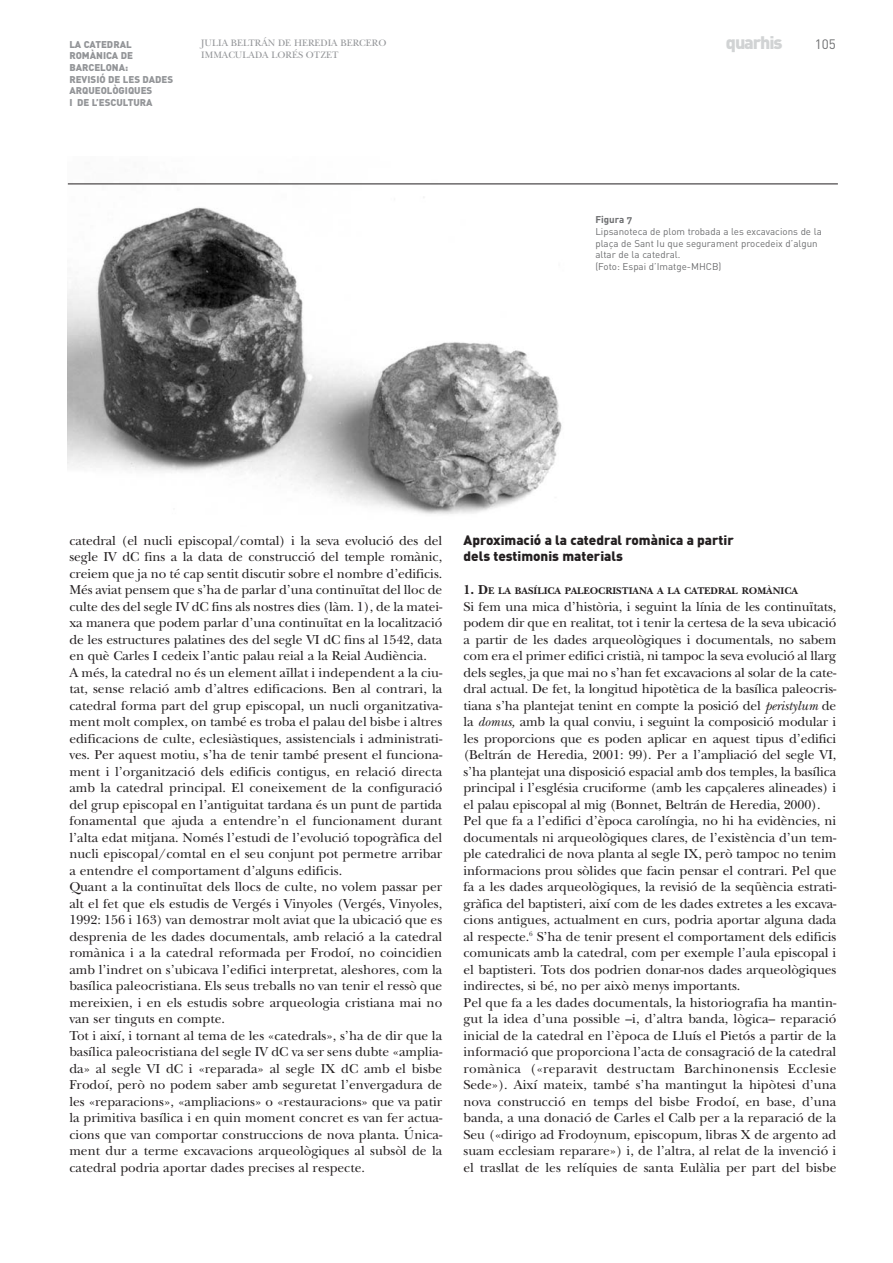
<style>
.page{position:relative;width:893px;height:1263px;background:#fff}
.page>*{position:absolute;margin:0;border:0;box-sizing:border-box;transform-origin:0 0}
.t1{font:900 18px "DIN";letter-spacing:-.06em;color:#d1d3d4}
.t2{font:13.5px/16.5px "New Baskerville";color:#231f20}
.t3{font:900 13.5px/16.5px "DIN";color:#231f20}
.t4{font:13.5px "DIN";color:#6d6e70}
.t5{font:700 10.2px "New Baskerville";color:#231f20}
.t6{font:9.75px/11.7px "DIN";color:#6d6e70}
.t7{font:900 9.75px/11.7px "DIN";color:#939598}
.t8{font:9.75px/11.7px "New Baskerville";color:#939598}
.t9{font:9.75px "DIN Bold Alternate";color:#6d6e70}
.s1{font-size:13.5px}
.s2{font-style:italic}
</style>
<div class="page">
<img style="left:68px;top:183px;width:513px;height:331px">
<hr style="left:68px;top:184px;width:769px;height:1px;background:#231f20">
<p class="t7" style="left:69px;top:39px;width:105px">LA CATEDRAL<br>ROMÀNICA DE<br>BARCELONA:<br>REVISIÓ DE LES DADES<br>ARQUEOLÒGIQUES<br>I DE L’ESCULTURA</p>
<p class="t8" style="left:201px;top:38px;width:187px">JULIA BELTRÁN DE HEREDIA BERCERO<br>IMMACULADA LORÉS OTZET</p>
<h1 class="t1" style="left:725px;top:36px;width:58px">quarhis</h1>
<p class="t4" style="left:814px;top:39px;width:23px">105</p>
<p class="t9" style="left:595px;top:216px;width:38px">Figura 7</p>
<p class="t6" style="left:595px;top:227px;width:228px">Lipsanoteca de plom trobada a les excavacions de la plaça de Sant Iu que segurament procedeix d’algun altar de la catedral.<br>(Foto: Espai d’Imatge-MHCB)</p>
<p class="t2" style="left:69px;top:534px;width:374px">catedral (el nucli episcopal/comtal) i la seva evolució des del segle IV dC fins a la data de construcció del temple romànic, creiem que ja no té cap sentit discutir sobre el nombre d’edificis.<br>Més aviat pensem que s’ha de parlar d’una continuïtat del lloc de culte des del segle IV dC fins als nostres dies (làm. 1), de la matei&shy;xa manera que podem parlar d’una continuïtat en la localització de les estructures palatines des del segle VI dC fins al 1542, data en què Carles I cedeix l’antic palau reial a la Reial Audiència.<br>A més, la catedral no és un element aïllat i independent a la ciu&shy;tat, sense relació amb d’altres edificacions. Ben al contrari, la catedral forma part del grup episcopal, un nucli organitzativa&shy;ment molt complex, on també es troba el palau del bisbe i altres edificacions de culte, eclesiàstiques, assistencials i administrati&shy;ves. Per aquest motiu, s’ha de tenir també present el funciona&shy;ment i l’organització dels edificis contigus, en relació directa amb la catedral principal. El coneixement de la configuració del grup episcopal en l’antiguitat tardana és un punt de partida fonamental que ajuda a entendre’n el funcionament durant l’alta edat mitjana. Només l’estudi de l’evolució topogràfica del nucli episcopal/comtal en el seu conjunt pot permetre arribar a entendre el comportament d’alguns edificis.<br>Quant a la continuïtat dels llocs de culte, no volem passar per alt el fet que els estudis de Vergés i Vinyoles (Vergés, Vinyoles, 1992: 156 i 163) van demostrar molt aviat que la ubicació que es desprenia de les dades documentals, amb relació a la catedral romànica i a la catedral reformada per Frodoí, no coincidien amb l’indret on s’ubicava l’edifici interpretat, aleshores, com la basílica paleocristiana. Els seus treballs no van tenir el ressò que mereixien, i en els estudis sobre arqueologia cristiana mai no van ser tinguts en compte.<br>Tot i així, i tornant al tema de les «catedrals», s’ha de dir que la basílica paleocristiana del segle IV dC va ser sens dubte «amplia&shy;da» al segle VI dC i «reparada» al segle IX dC amb el bisbe Frodoí, però no podem saber amb seguretat l’envergadura de les «reparacions», «ampliacions» o «restauracions» que va patir la primitiva basílica i en quin moment concret es van fer actua&shy;cions que van comportar construccions de nova planta. Única&shy;ment dur a terme excavacions arqueològiques al subsòl de la catedral podria aportar dades precises al respecte.</p>
<p class="t3" style="left:463px;top:533px;width:272px">Aproximació a la catedral romànica a partir dels testimonis materials</p>
<p class="t5" style="left:463px;top:587px;width:336px"><span class="s1">1. D</span>E LA BASÍLICA PALEOCRISTIANA A LA CATEDRAL ROMÀNICA</p>
<p class="t2" style="left:463px;top:600px;width:374px">Si fem una mica d’història, i seguint la línia de les continuïtats, podem dir que en realitat, tot i tenir la certesa de la seva ubicació a partir de les dades arqueològiques i documentals, no sabem com era el primer edifici cristià, ni tampoc la seva evolució al llarg dels segles, ja que mai no s’han fet excavacions al solar de la cate&shy;dral actual. De fet, la longitud hipotètica de la basílica paleocris&shy;tiana s’ha plantejat tenint en compte la posició del <span class="s2">peristylum</span> de la <span class="s2">domus,</span> amb la qual conviu, i seguint la composició modular i les proporcions que es poden aplicar en aquest tipus d’edifici (Beltrán de Heredia, 2001: 99). Per a l’ampliació del segle VI, s’ha plantejat una disposició espacial amb dos temples, la basílica principal i l’església cruciforme (amb les capçaleres alineades) i el palau episcopal al mig (Bonnet, Beltrán de Heredia, 2000).<br>Pel que fa a l’edifici d’època carolíngia, no hi ha evidències, ni documentals ni arqueològiques clares, de l’existència d’un tem&shy;ple catedralici de nova planta al segle IX, però tampoc no tenim informacions prou sòlides que facin pensar el contrari. Pel que fa a les dades arqueològiques, la revisió de la seqüència estrati&shy;gràfica del baptisteri, així com de les dades extretes a les excava&shy;cions antigues, actualment en curs, podria aportar alguna dada al respecte.<sup>6</sup> S’ha de tenir present el comportament dels edificis comunicats amb la catedral, com per exemple l’aula episcopal i el baptisteri. Tots dos podrien donar-nos dades arqueològiques indirectes, si bé, no per això menys importants.<br>Pel que fa a les dades documentals, la historiografia ha mantin&shy;gut la idea d’una possible –i, d’altra banda, lògica– reparació inicial de la catedral en l’època de Lluís el Pietós a partir de la informació que proporciona l’acta de consagració de la catedral romànica («reparavit destructam Barchinonensis Ecclesie Sede»). Així mateix, també s’ha mantingut la hipòtesi d’una nova construcció en temps del bisbe Frodoí, en base, d’una banda, a una donació de Carles el Calb per a la reparació de la Seu («dirigo ad Frodoynum, episcopum, libras X de argento ad suam ecclesiam reparare») i, de l’altra, al relat de la invenció i el trasllat de les relíquies de santa Eulàlia per part del bisbe</p>
</div>
